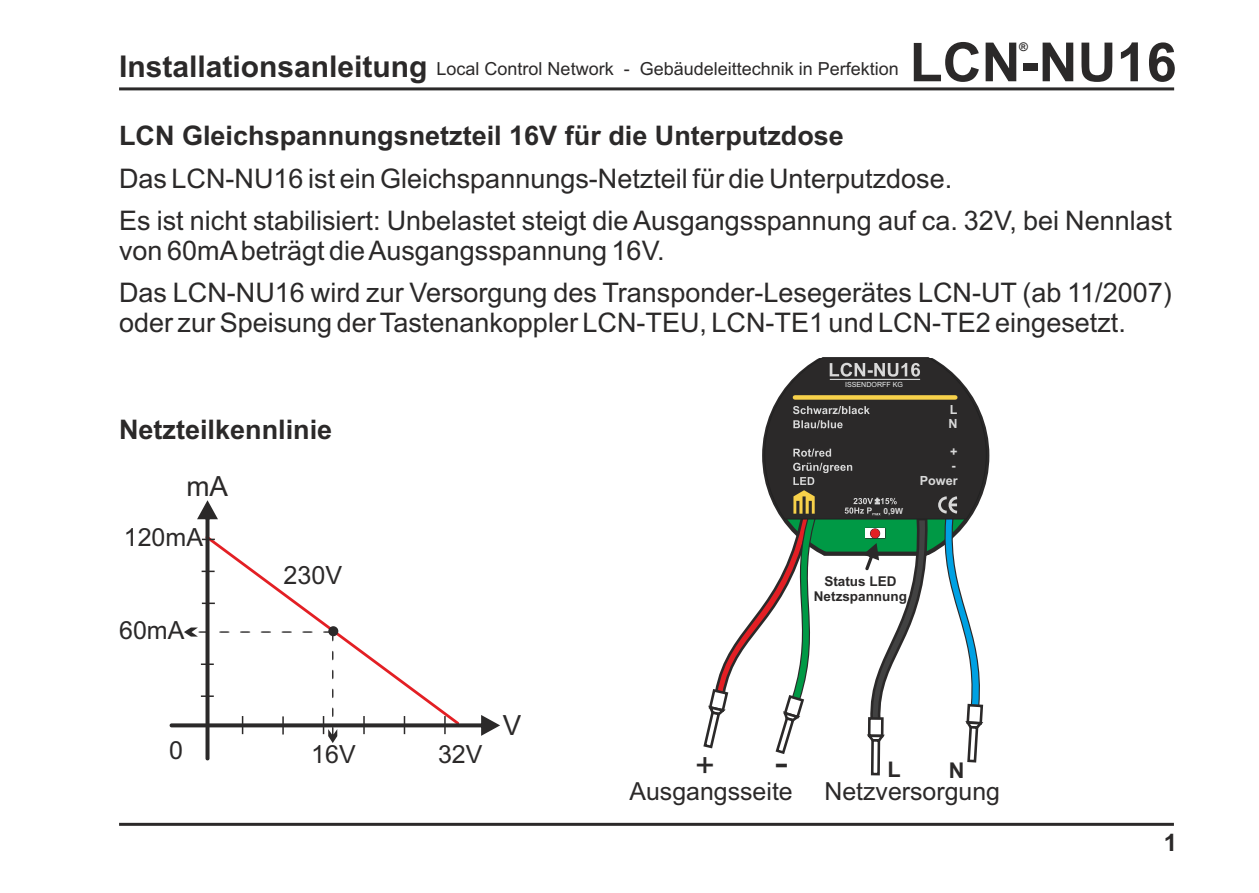
<style>
.page{position:relative;width:1259px;height:893px;background:#fff}
.page>*{position:absolute;margin:0;border:0;box-sizing:border-box;transform-origin:0 0}
.t1{font:700 54px "Arial";color:#2b2929}
.t2{font:40.5px "Arial";color:#2b2929}
.t3{font:33.9px "Arial";color:#2b2929}
.t4{font:27.9px "Arial";color:#2b2929}
.t5{font:27px/42.3px "Arial";color:#2b2929}
.t6{font:700 27px "Arial";color:#2b2929}
.t7{font:25.2px "Arial";color:#2b2929}
.t8{font:24.9px "Arial";color:#2b2929}
.t9{font:700 24px "Arial";color:#2b2929}
.t10{font:700 21.6px "Arial";color:#2b2929}
.t11{font:18px "Arial";color:#2b2929}
.t12{font:700 13.5px/15px "Arial";color:#2b2929;text-align:center}
.t13{font:700 12.6px/14.1px "Arial";color:#d9d9d9}
.t14{font:700 12px "Arial";color:#2b2929}
.t15{font:700 8.4px "Arial";color:#d9d9d9}
.t16{font:7.2px "Arial";color:#ebeded}
.s1{font-weight:700;font-size:30px}
</style>
<div class="page">
<hr style="left:119px;top:823px;width:1055px;height:3px;background:#2b2929">
<hr style="left:119px;top:87px;width:1055px;height:3px;background:#2b2929">
<svg style="left:702px;top:357px;width:289px;height:469px"></svg>
<svg style="left:170px;top:500px;width:330px;height:260px"></svg>
<p class="t11" style="left:119px;top:62px;width:781px"><span class="s1">Installationsanleitung</span> Local Control Network - Gebäudeleittechnik in Perfektion</p>
<h1 class="t1" style="left:909px;top:42px;width:268px">LCN-NU16</h1>
<p class="t14" style="left:1019px;top:43px;width:10px">®</p>
<p class="t6" style="left:119px;top:125px;width:726px">LCN Gleichspannungsnetzteil 16V für die Unterputzdose</p>
<p class="t5" style="left:119px;top:160px;width:1054px">Das LCN-NU16 ist ein Gleichspannungs-Netzteil für die Unterputzdose.<br>Es ist nicht stabilisiert: Unbelastet steigt die Ausgangsspannung auf ca. 32V, bei Nennlast</p>
<p class="t5" style="left:119px;top:232px;width:1054px">von 60mAbeträgt die Ausgangsspannung 16V.<br>Das LCN-NU16 wird zur Versorgung des Transponder-Lesegerätes LCN-UT (ab 11/2007)</p>
<p class="t5" style="left:119px;top:304px;width:1008px">oder zur Speisung der Tastenankoppler LCN-TEU, LCN-TE1 und LCN-TE2 eingesetzt.</p>
<p class="t6" style="left:119px;top:419px;width:215px">Netzteilkennlinie</p>
<p class="t4" style="left:186px;top:476px;width:43px">mA</p>
<p class="t8" style="left:124px;top:528px;width:81px">120mA</p>
<p class="t8" style="left:119px;top:621px;width:67px">60mA</p>
<p class="t7" style="left:284px;top:566px;width:60px">230V</p>
<p class="t8" style="left:169px;top:741px;width:15px">0</p>
<p class="t8" style="left:311px;top:745px;width:46px">16V</p>
<p class="t8" style="left:438px;top:744px;width:46px">32V</p>
<p class="t4" style="left:503px;top:715px;width:20px">V</p>
<p class="t16" style="left:845px;top:382px;width:60px">ISSENDORFF KG</p>
<p class="t15" style="left:883px;top:508px;width:21px">0,9W</p>
<p class="t13" style="left:948px;top:404px;width:11px">L<br>N</p>
<p class="t13" style="left:950px;top:447px;width:9px;line-height:13.2px">+ -</p>
<p class="t13" style="left:919px;top:474px;width:39px">Power</p>
<p class="t12" style="left:814px;top:575px;width:95px">Status LED<br>Netzspannung</p>
<p class="t3" style="left:695px;top:752px;width:21px">+</p>
<h2 class="t2" style="left:775px;top:747px;width:15px">-</h2>
<p class="t8" style="left:629px;top:782px;width:165px">Ausgangsseite</p>
<p class="t10" style="left:887px;top:761px;width:15px">L</p>
<p class="t10" style="left:949px;top:762px;width:17px">N</p>
<p class="t8" style="left:824px;top:782px;width:177px">Netzversorgung</p>
<p class="t9" style="left:1163px;top:833px;width:15px">1</p>
</div>
